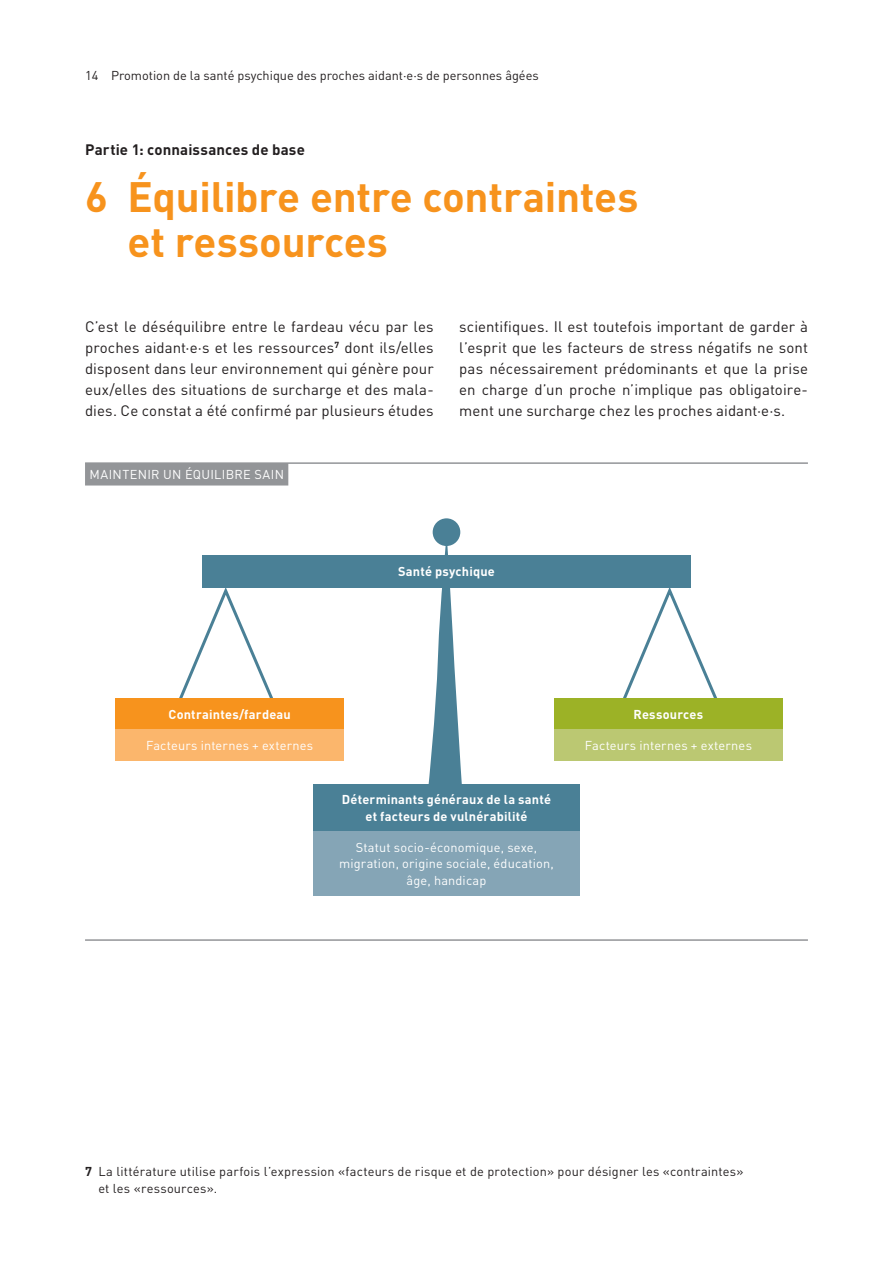
<style>
.page{position:relative;width:893px;height:1263px;background:#fff}
.page>*{position:absolute;margin:0;border:0;box-sizing:border-box;transform-origin:0 0}
.t1{font:700 42px/45px "DINOT";letter-spacing:-.005em;color:#f7931d}
.t2{font:15px/21px "DINOT";letter-spacing:.005em;color:#231f20;text-align:justify}
.t3{font:700 15px "DINOT";letter-spacing:.01em;color:#231f20}
.t4{font:12.75px/16.5px "DINOT";letter-spacing:.01em;color:#231f20}
.t5{font:12.75px/16.5px "DINOT";letter-spacing:.015em;color:#fff;text-align:center}
.t6{font:700 12.75px/16.5px "DINOT";letter-spacing:.015em;color:#fff;text-align:center}
.s1{font-weight:700}
</style>
<div class="page">
<hr style="left:85px;top:462px;width:723px;height:2px;background:#939598">
<div style="left:85px;top:463px;width:203px;height:22px;background:#939598"></div>
<hr style="left:85px;top:939px;width:723px;height:2px;background:#939598">
<div style="left:313px;top:784px;width:267px;height:47px;background:#4a8096"></div>
<div style="left:313px;top:831px;width:267px;height:64px;background:#85a5b6"></div>
<svg style="left:428px;top:532px;width:34px;height:252px"></svg>
<div style="left:433px;top:518px;width:27px;height:28px;background:#4a8096;border-radius:50%"></div>
<svg style="left:172px;top:587px;width:109px;height:112px"></svg>
<svg style="left:615px;top:587px;width:110px;height:112px"></svg>
<div style="left:116px;top:699px;width:228px;height:31px;background:#f7931d"></div>
<div style="left:116px;top:730px;width:228px;height:31px;background:#fbb66c"></div>
<div style="left:554px;top:699px;width:228px;height:31px;background:#9cb226"></div>
<div style="left:554px;top:730px;width:228px;height:31px;background:#bbc872"></div>
<div style="left:202px;top:555px;width:489px;height:32px;background:#4a8096"></div>
<p class="t4" style="left:85px;top:66px;width:455px">14 Promotion de la santé psychique des proches aidant·e·s de personnes âgées</p>
<p class="t3" style="left:85px;top:139px;width:221px">Partie 1: connaissances de base</p>
<h1 class="t1" style="left:128px;top:173px;width:512px;text-indent:-43px">6 Équilibre entre contraintes et ressources</h1>
<p class="t2" style="left:85px;top:315px;width:350px">C’est le déséquilibre entre le fardeau vécu par les proches aidant·e·s et les ressources<sup>7</sup> dont ils/elles disposent dans leur environnement qui génère pour eux/elles des situations de surcharge et des mala&shy;dies. Ce constat a été confirmé par plusieurs études</p>
<p class="t2" style="left:459px;top:315px;width:350px">scientifiques. Il est toutefois important de garder à l’esprit que les facteurs de stress négatifs ne sont pas nécessairement prédominants et que la prise en charge d’un proche n’implique pas obligatoire&shy;ment une surcharge chez les proches aidant·e·s.</p>
<p class="t5" style="left:89px;top:465px;width:196px">MAINTENIR UN ÉQUILIBRE SAIN</p>
<p class="t6" style="left:398px;top:563px;width:98px">Santé psychique</p>
<p class="t6" style="left:168px;top:706px;width:124px">Contraintes/fardeau</p>
<p class="t5" style="left:146px;top:737px;width:169px">Facteurs internes + externes</p>
<p class="t6" style="left:342px;top:791px;width:211px">Déterminants généraux de la santé et facteurs de vulnérabilité</p>
<p class="t5" style="left:339px;top:838px;width:216px">Statut socio-économique, sexe, migration, origine sociale, éducation, âge, handicap</p>
<p class="t6" style="left:634px;top:706px;width:71px">Ressources</p>
<p class="t5" style="left:585px;top:737px;width:169px">Facteurs internes + externes</p>
<p class="t4" style="left:98px;top:1163px;width:647px;text-indent:-13px"><span class="s1">7</span> La littérature utilise parfois l’expression «facteurs de risque et de protection» pour désigner les «contraintes» et les «ressources».</p>
</div>
